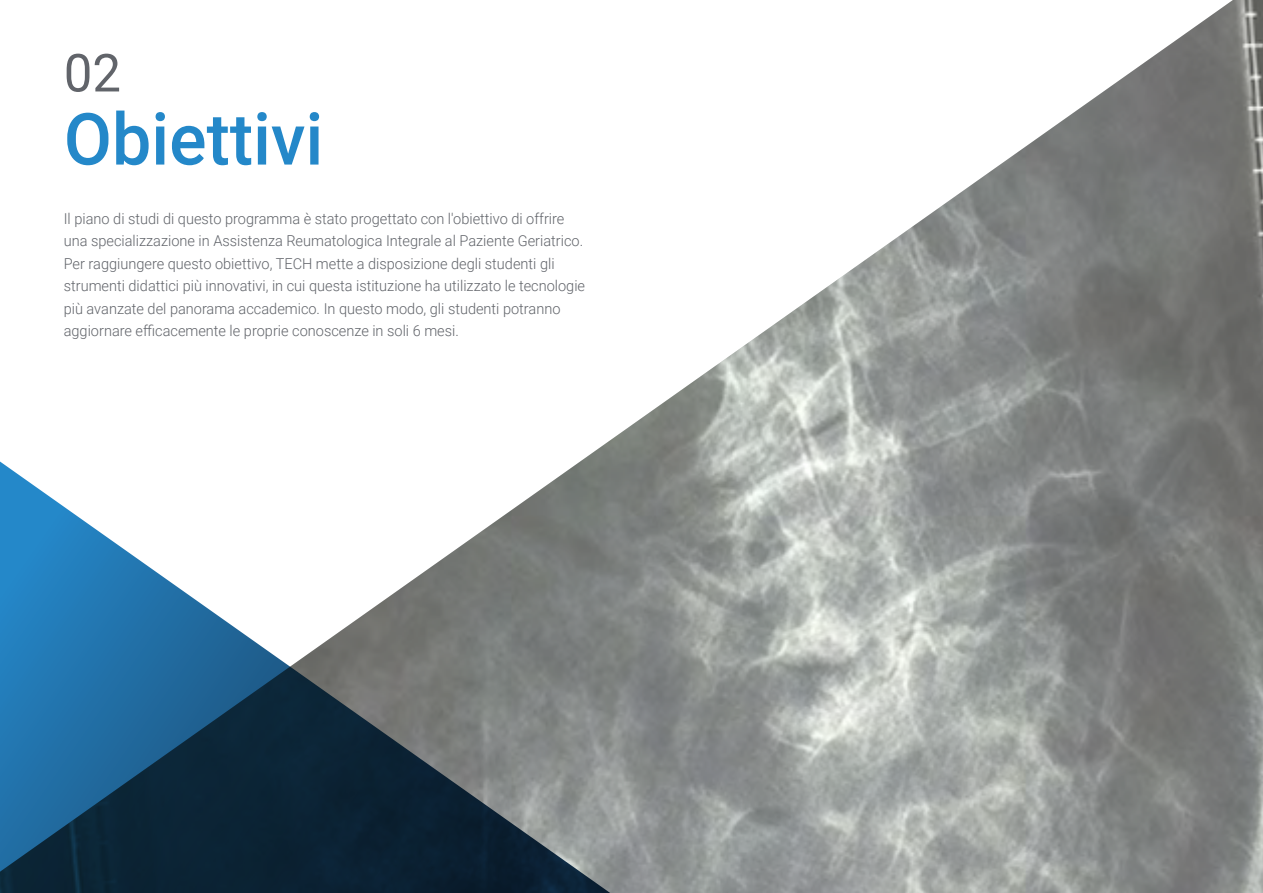
<style>
.page{position:relative;width:1263px;height:893px;background:#fff}
.page>*{position:absolute;margin:0;border:0;box-sizing:border-box;transform-origin:0 0}
.t1{font:500 72px "Roboto";color:#2488c9}
.t2{font:52.5px "Roboto";color:#61646a}
.t3{font:300 15px/22.5px "Roboto";color:#61646a}
</style>
<div class="page">
<img style="left:602px;top:0;width:661px;height:893px">
<svg style="left:0;top:446px;width:640px;height:447px"></svg>
<h2 class="t2" style="left:64px;top:36px;width:59px">02</h2>
<h1 class="t1" style="left:64px;top:89px;width:261px">Obiettivi</h1>
<p class="t3" style="left:64px;top:207px;width:523px">Il piano di studi di questo programma è stato progettato con l'obiettivo di offrire una specializzazione in Assistenza Reumatologica Integrale al Paziente Geriatrico.<br>Per raggiungere questo obiettivo, TECH mette a disposizione degli studenti gli strumenti didattici più innovativi, in cui questa istituzione ha utilizzato le tecnologie più avanzate del panorama accademico. In questo modo, gli studenti potranno aggiornare efficacemente le proprie conoscenze in soli 6 mesi.</p>
</div>
